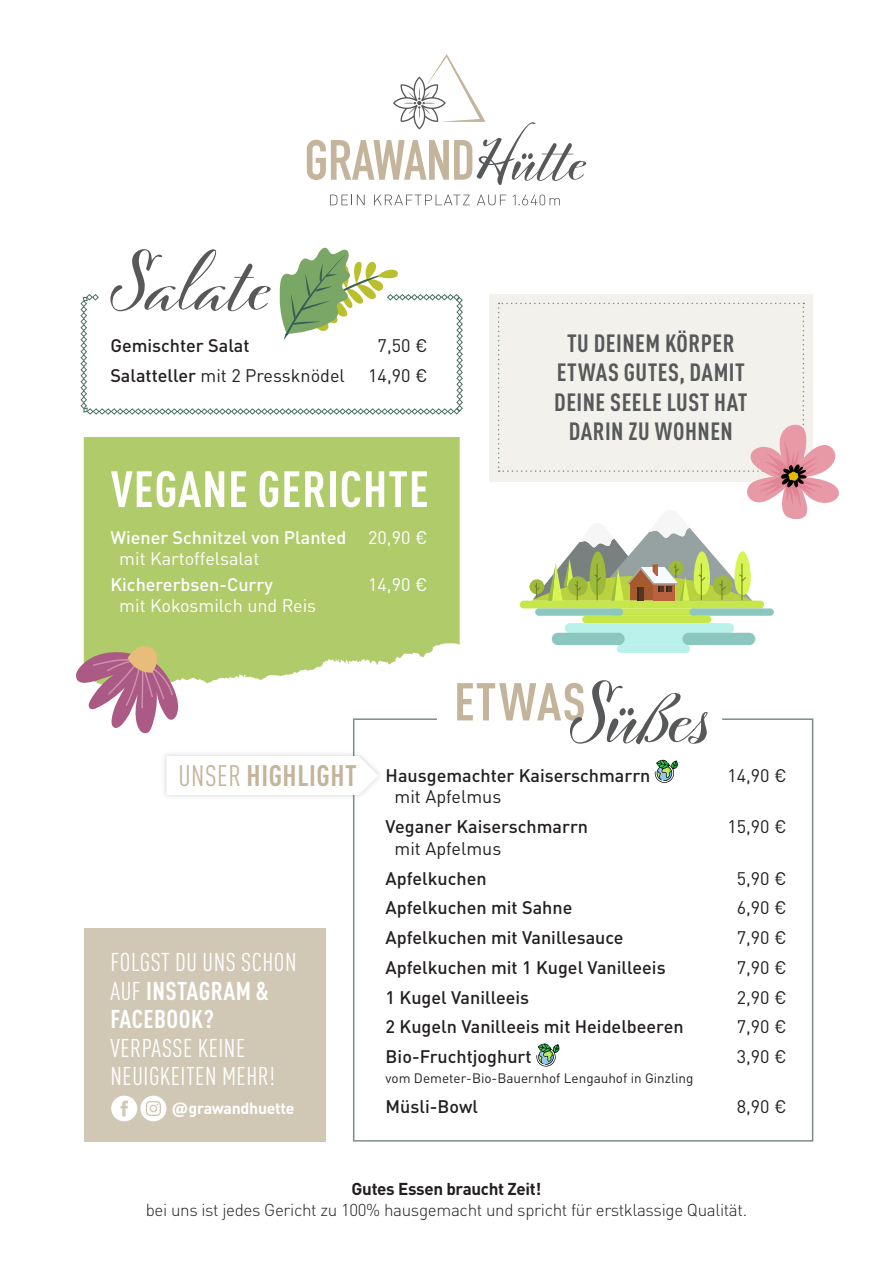
<style>
.page{position:relative;width:893px;height:1263px;background:#fff}
.page>*{position:absolute;margin:0;border:0;box-sizing:border-box;transform-origin:0 0}
.t1{font:700 77.1px "Cinque Donne";color:#57585a}
.t2{font:700 75.3px "Cinque Donne";color:#57585a}
.t3{font:700 condensed 52.35px "DIN Pro";letter-spacing:.02em;color:#c3b49b}
.t4{font:700 condensed 50.1px "DIN Pro";letter-spacing:.02em;color:#fff}
.t5{font:700 condensed 29.25px "DIN Pro";letter-spacing:.02em;color:#c3b49b}
.t6{font:condensed 25.35px/28.5px "DIN Pro";letter-spacing:.02em;color:#fff}
.t7{font:700 condensed 24.6px/29.5px "DIN Pro";letter-spacing:.02em;color:#57585a;text-align:center}
.t8{font:500 18px "DIN Pro";color:#231f20}
.t9{font:18px "DIN Pro";color:#231f20}
.t10{font:18px "DIN Pro";color:#fff}
.t11{font:500 18px "DIN Pro";color:#fff}
.t12{font:300 17.1px "DIN Pro";letter-spacing:-.02em;color:#231f20}
.t13{font:700 17.1px "DIN Pro";letter-spacing:-.02em;color:#231f20}
.t14{font:700 15.9px "DIN Pro";letter-spacing:-.02em;color:#fff}
.t15{font:13.5px "DIN Pro";color:#231f20}
.s1{font-weight:500}
.s2{font-weight:400}
.s3{font-weight:700}
.s4{font-family:"Acumin Variable Concept";font-weight:400;font-size:17.1px}
</style>
<div class="page">
<div style="left:489px;top:294px;width:324px;height:188px;background:#f2f1ec"></div>
<div style="left:84px;top:928px;width:242px;height:213px;background:#d1c7b5"></div>
<svg style="left:353px;top:718px;width:461px;height:424px"></svg>
<svg style="left:307px;top:54px;width:279px;height:131px"></svg>
<svg style="left:330px;top:195px;width:35px;height:10px"></svg>
<svg style="left:374px;top:195px;width:96px;height:10px"></svg>
<svg style="left:477px;top:195px;width:29px;height:10px"></svg>
<svg style="left:513px;top:195px;width:47px;height:10px"></svg>
<svg style="left:80px;top:247px;width:383px;height:168px"></svg>
<div style="left:84px;top:437px;width:376px;height:247px;background:#b0cb6a"></div>
<svg style="left:76px;top:645px;width:104px;height:89px"></svg>
<div style="left:160px;top:750px;width:224px;height:51px;background:#231f20;opacity:.2"></div>
<svg style="left:166px;top:756px;width:212px;height:39px"></svg>
<div style="left:520px;top:601px;width:244px;height:7px;background:#c7e64a;border-radius:4px"></div>
<div style="left:610px;top:608px;width:88px;height:8px;background:#c7e64a;border-radius:4px"></div>
<div style="left:535px;top:608px;width:88px;height:8px;background:#8cc7bf;border-radius:4px"></div>
<div style="left:689px;top:608px;width:85px;height:8px;background:#8cc7bf;border-radius:4px"></div>
<div style="left:582px;top:616px;width:129px;height:7px;background:#c7e64a;border-radius:4px"></div>
<div style="left:565px;top:623px;width:169px;height:10px;background:#baf2eb;border-radius:5px"></div>
<div style="left:584px;top:633px;width:111px;height:12px;background:#baf2eb;border-radius:6px"></div>
<div style="left:617px;top:645px;width:73px;height:8px;background:#baf2eb;border-radius:4px"></div>
<div style="left:552px;top:633px;width:73px;height:12px;background:#8cc7bf;border-radius:6px"></div>
<div style="left:682px;top:633px;width:73px;height:12px;background:#8cc7bf;border-radius:6px"></div>
<svg style="left:498px;top:303px;width:341px;height:303px"></svg>
<svg style="left:111px;top:1096px;width:55px;height:25px"></svg>
<svg style="left:655px;top:760px;width:23px;height:23px"></svg>
<svg style="left:536px;top:1043px;width:23px;height:23px"></svg>
<p class="t2" style="left:110px;top:238px;width:163px">Salate</p>
<p class="t8" style="left:110px;top:331px;width:141px">Gemischter Salat</p>
<p class="t9" style="left:378px;top:331px;width:52px">7,50 €</p>
<p class="t9" style="left:110px;top:361px;width:236px"><span class="s1">Salatteller</span> mit 2 Pressknödel</p>
<p class="t9" style="left:368px;top:361px;width:61px">14,90 €</p>
<p class="t4" style="left:111px;top:451px;width:319px">VEGANE GERICHTE</p>
<p class="t11" style="left:110px;top:522px;width:237px">Wiener Schnitzel von Planted</p>
<p class="t10" style="left:119px;top:545px;width:141px">mit Kartoffelsalat</p>
<p class="t10" style="left:368px;top:523px;width:61px">20,90 €</p>
<p class="t11" style="left:110px;top:570px;width:164px">Kichererbsen-Curry</p>
<p class="t10" style="left:119px;top:592px;width:198px">mit Kokosmilch und Reis</p>
<p class="t10" style="left:368px;top:570px;width:61px">14,90 €</p>
<p class="t7" style="left:554px;top:326px;width:195px">TU DEINEM KÖRPER<br>ETWAS GUTES, DAMIT<br>DEINE SEELE LUST HAT<br>DARIN ZU WOHNEN</p>
<p class="t1" style="left:570px;top:668px;width:144px">Süßes</p>
<p class="t3" style="left:454px;top:662px;width:133px">ETWAS</p>
<p class="t5" style="left:178px;top:753px;width:180px"><span class="s2">UNSER</span> HIGHLIGHT</p>
<p class="t6" style="left:111px;top:946px;width:187px">FOLGST DU UNS SCHON<br>AUF <span class="s3">INSTAGRAM &amp;<br>FACEBOOK?</span></p>
<p class="t6" style="left:111px;top:1032px;width:136px">VERPASSE KEINE</p>
<p class="t6" style="left:111px;top:1060px;width:166px">NEUIGKEITEN MEHR!</p>
<p class="t14" style="left:172px;top:1095px;width:124px"><span class="s4">@</span>grawandhuette</p>
<p class="t8" style="left:386px;top:761px;width:266px">Hausgemachter Kaiserschmarrn</p>
<p class="t9" style="left:395px;top:783px;width:108px">mit Apfelmus</p>
<p class="t8" style="left:386px;top:812px;width:204px">Veganer Kaiserschmarrn</p>
<p class="t9" style="left:395px;top:834px;width:108px">mit Apfelmus</p>
<p class="t9" style="left:727px;top:761px;width:61px">14,90 €</p>
<p class="t9" style="left:727px;top:812px;width:61px">15,90 €</p>
<p class="t8" style="left:386px;top:863px;width:103px">Apfelkuchen</p>
<p class="t9" style="left:737px;top:864px;width:52px">5,90 €</p>
<p class="t8" style="left:386px;top:893px;width:188px">Apfelkuchen mit Sahne</p>
<p class="t9" style="left:737px;top:894px;width:52px">6,90 €</p>
<p class="t8" style="left:386px;top:923px;width:240px">Apfelkuchen mit Vanillesauce</p>
<p class="t9" style="left:737px;top:923px;width:52px">7,90 €</p>
<p class="t8" style="left:386px;top:953px;width:282px">Apfelkuchen mit 1 Kugel Vanilleeis</p>
<p class="t9" style="left:737px;top:953px;width:52px">7,90 €</p>
<p class="t8" style="left:386px;top:982px;width:145px">1 Kugel Vanilleeis</p>
<p class="t9" style="left:737px;top:983px;width:52px">2,90 €</p>
<p class="t8" style="left:386px;top:1012px;width:299px">2 Kugeln Vanilleeis mit Heidelbeeren</p>
<p class="t9" style="left:737px;top:1013px;width:52px">7,90 €</p>
<p class="t8" style="left:386px;top:1042px;width:148px">Bio-Fruchtjoghurt</p>
<p class="t15" style="left:386px;top:1068px;width:309px">vom Demeter-Bio-Bauernhof Lengauhof in Ginzling</p>
<p class="t9" style="left:737px;top:1042px;width:52px">3,90 €</p>
<p class="t8" style="left:386px;top:1092px;width:94px">Müsli-Bowl</p>
<p class="t9" style="left:737px;top:1092px;width:52px">8,90 €</p>
<p class="t13" style="left:352px;top:1175px;width:191px">Gutes Essen braucht Zeit!</p>
<p class="t12" style="left:146px;top:1196px;width:603px">bei uns ist jedes Gericht zu 100% hausgemacht und spricht für erstklassige Qualität.</p>
</div>
